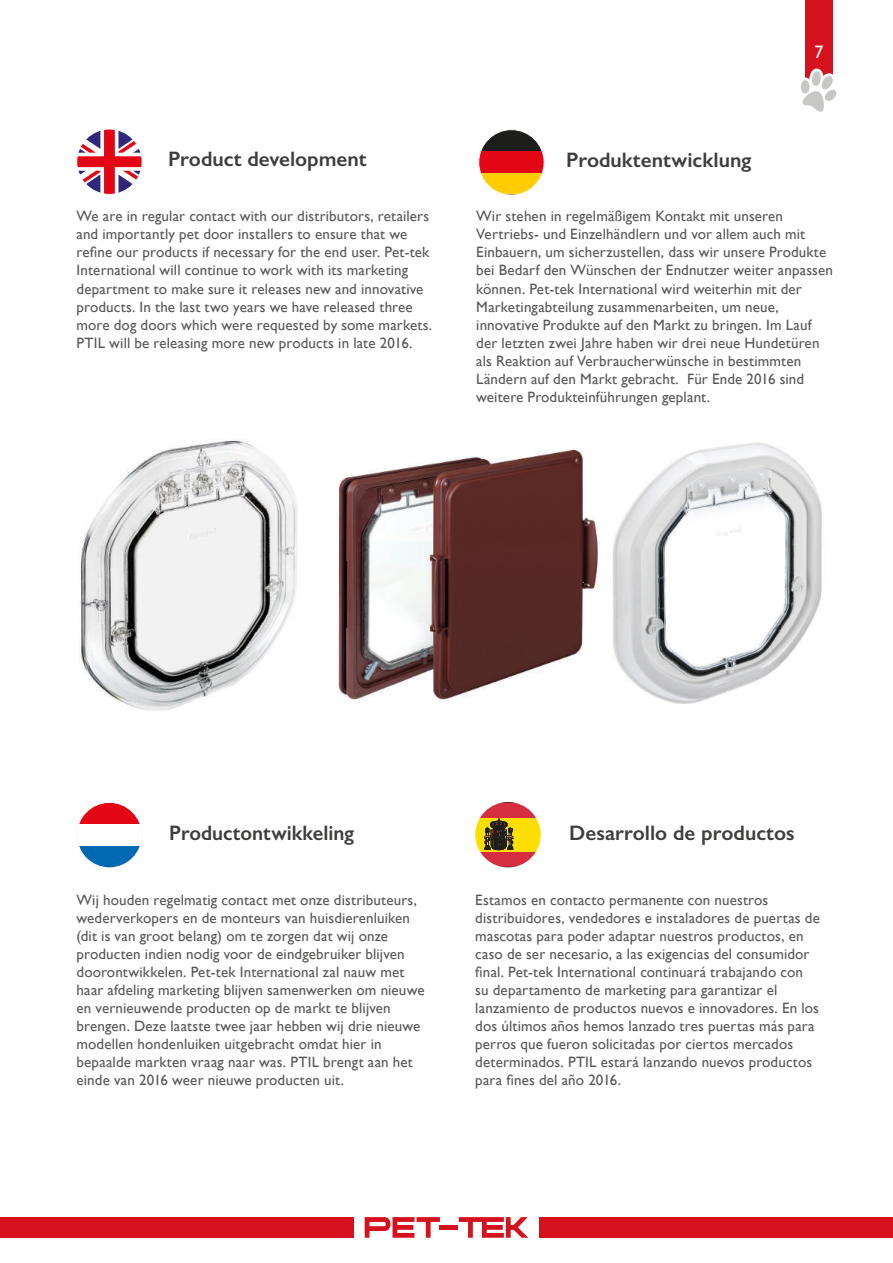
<style>
.page{position:relative;width:893px;height:1263px;background:#fff}
.page>*{position:absolute;margin:0;border:0;box-sizing:border-box;transform-origin:0 0}
.t1{font:600 21px "Gill Sans";color:#3d3d3c}
.t2{font:18px "Gill Sans";color:#fff}
.t3{font:15px/18px "Gill Sans";letter-spacing:.01em;color:#575756}
</style>
<div class="page">
<div style="left:805px;top:0;width:27px;height:89px;background:#d6111e"></div>
<div style="left:0;top:1217px;width:354px;height:21px;background:#d6111e"></div>
<div style="left:539px;top:1217px;width:354px;height:21px;background:#d6111e"></div>
<svg style="left:801px;top:68px;width:36px;height:44px"></svg>
<svg style="left:365px;top:1217px;width:75px;height:21px"></svg>
<div style="left:440px;top:1225px;width:18px;height:5px;background:#d6111e"></div>
<svg style="left:459px;top:1217px;width:69px;height:21px"></svg>
<img style="left:613px;top:442px;width:209px;height:262px">
<img style="left:78px;top:440px;width:220px;height:271px">
<img style="left:338px;top:449px;width:262px;height:252px">
<svg style="left:77px;top:803px;width:65px;height:64px"></svg>
<div style="left:77px;top:802px;width:65px;height:66px;border:1px solid #fff;border-radius:50%"></div>
<svg style="left:78px;top:131px;width:63px;height:62px"></svg>
<div style="left:77px;top:129px;width:65px;height:66px;border:1px solid #fff;border-radius:50%"></div>
<svg style="left:479px;top:131px;width:65px;height:64px"></svg>
<div style="left:479px;top:129px;width:65px;height:66px;border:1px solid #fff;border-radius:50%"></div>
<svg style="left:475px;top:802px;width:66px;height:65px"></svg>
<h1 class="t1" style="left:168px;top:146px;width:200px">Product development</h1>
<h1 class="t1" style="left:566px;top:148px;width:187px">Produktentwicklung</h1>
<p class="t2" style="left:814px;top:41px;width:10px">7</p>
<p class="t3" style="left:77px;top:207px;width:357px">We are in regular contact with our distributors, retailers and importantly pet door installers to ensure that we refine our products if necessary for the end user. Pet-tek International will continue to work with its marketing department to make sure it releases new and innovative products. In the last two years we have released three more dog doors which were requested by some markets.<br>PTIL will be releasing more new products in late 2016.</p>
<p class="t3" style="left:476px;top:207px;width:358px">Wir stehen in regelmäßigem Kontakt mit unseren Vertriebs- und Einzelhändlern und vor allem auch mit Einbauern, um sicherzustellen, dass wir unsere Produkte bei Bedarf den Wünschen der Endnutzer weiter anpassen können. Pet-tek International wird weiterhin mit der Marketingabteilung zusammenarbeiten, um neue, innovative Produkte auf den Markt zu bringen. Im Lauf der letzten zwei Jahre haben wir drei neue Hundetüren als Reaktion auf Verbraucherwünsche in bestimmten Ländern auf den Markt gebracht. Für Ende 2016 sind weitere Produkteinführungen geplant.</p>
<h1 class="t1" style="left:169px;top:820px;width:187px">Productontwikkeling</h1>
<h1 class="t1" style="left:569px;top:820px;width:227px">Desarrollo de productos</h1>
<p class="t3" style="left:77px;top:891px;width:349px">Wij houden regelmatig contact met onze distributeurs, wederverkopers en de monteurs van huisdierenluiken (dit is van groot belang) om te zorgen dat wij onze producten indien nodig voor de eindgebruiker blijven doorontwikkelen. Pet-tek International zal nauw met haar afdeling marketing blijven samenwerken om nieuwe en vernieuwende producten op de markt te blijven brengen. Deze laatste twee jaar hebben wij drie nieuwe modellen hondenluiken uitgebracht omdat hier in bepaalde markten vraag naar was. PTIL brengt aan het einde van 2016 weer nieuwe producten uit.</p>
<p class="t3" style="left:475px;top:891px;width:346px">Estamos en contacto permanente con nuestros distribuidores, vendedores e instaladores de puertas de mascotas para poder adaptar nuestros productos, en caso de ser necesario, a las exigencias del consumidor final. Pet-tek International continuará trabajando con su departamento de marketing para garantizar el lanzamiento de productos nuevos e innovadores. En los dos últimos años hemos lanzado tres puertas más para perros que fueron solicitadas por ciertos mercados determinados. PTIL estará lanzando nuevos productos para fines del año 2016.</p>
</div>
